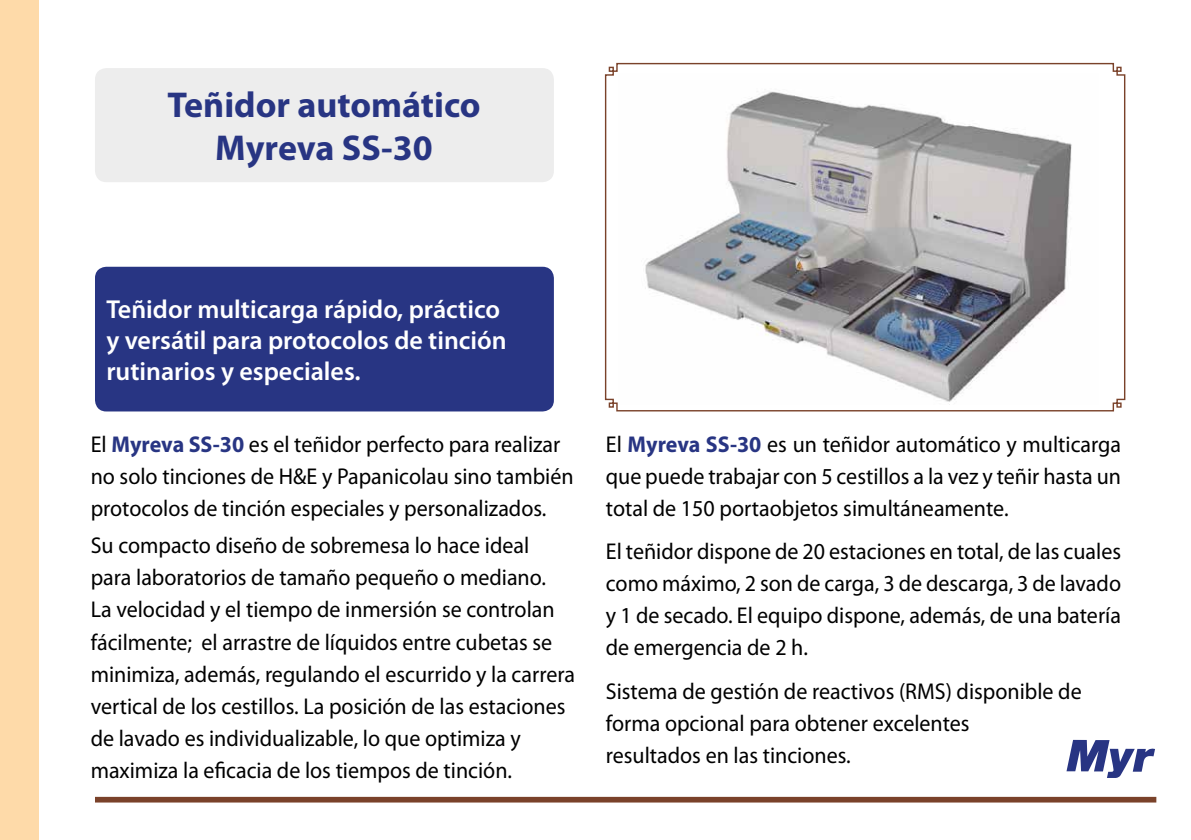
<style>
.page{position:relative;width:1191px;height:840px;background:#fff}
.page>*{position:absolute;margin:0;border:0;box-sizing:border-box;transform-origin:0 0}
.t1{font:700 36px/43.2px "Myriad Pro";color:#283583;text-align:center}
.t2{font:600 26px/31.2px "Myriad Pro";color:#fff}
.t3{font:22.8px/32px "Myriad Pro";color:#000;scale:.96 1}
.s1{font-weight:700;color:#283583}
</style>
<div class="page">
<div style="left:0;top:0;width:39px;height:839px;background:#fedaa9"></div>
<div style="left:95px;top:796px;width:1061px;height:6px;background:#7a422a"></div>
<svg style="left:1066px;top:739px;width:89px;height:38px"></svg>
<div style="left:95px;top:68px;width:459px;height:114px;background:#ededed;border-radius:11px"></div>
<div style="left:95px;top:266px;width:459px;height:145px;background:#283583;border-radius:11px"></div>
<svg style="left:604px;top:62px;width:522px;height:350px"></svg>
<h1 class="t1" style="left:167px;top:84px;width:315px">Teñidor automático<br>Myreva SS-30</h1>
<p class="t2" style="left:106px;top:293px;width:402px">Teñidor multicarga rápido, práctico y versátil para protocolos de tinción rutinarios y especiales.</p>
<p class="t3" style="left:91px;top:428px;width:504px">El <span class="s1">Myreva SS-30</span> es el teñidor perfecto para realizar no solo tinciones de H&amp;E y Papanicolau sino también protocolos de tinción especiales y personalizados.</p>
<p class="t3" style="left:91px;top:530px;width:506px">Su compacto diseño de sobremesa lo hace ideal para laboratorios de tamaño pequeño o mediano.<br>La velocidad y el tiempo de inmersión se controlan fácilmente; el arrastre de líquidos entre cubetas se minimiza, además, regulando el escurrido y la carrera vertical de los cestillos. La posición de las estaciones de lavado es individualizable, lo que optimiza y maximiza la eficacia de los tiempos de tinción.</p>
<p class="t3" style="left:606px;top:428px;width:538px;text-align:justify">El <span class="s1">Myreva SS-30</span> es un teñidor automático y multicarga que puede trabajar con 5 cestillos a la vez y teñir hasta un total de 150 portaobjetos simultáneamente.</p>
<p class="t3" style="left:606px;top:535px;width:538px;text-align:justify">El teñidor dispone de 20 estaciones en total, de las cuales como máximo, 2 son de carga, 3 de descarga, 3 de lavado y 1 de secado. El equipo dispone, además, de una batería de emergencia de 2 h.</p>
<p class="t3" style="left:606px;top:675px;width:497px">Sistema de gestión de reactivos (RMS) disponible de forma opcional para obtener excelentes<br>resultados en las tinciones.</p>
</div>
